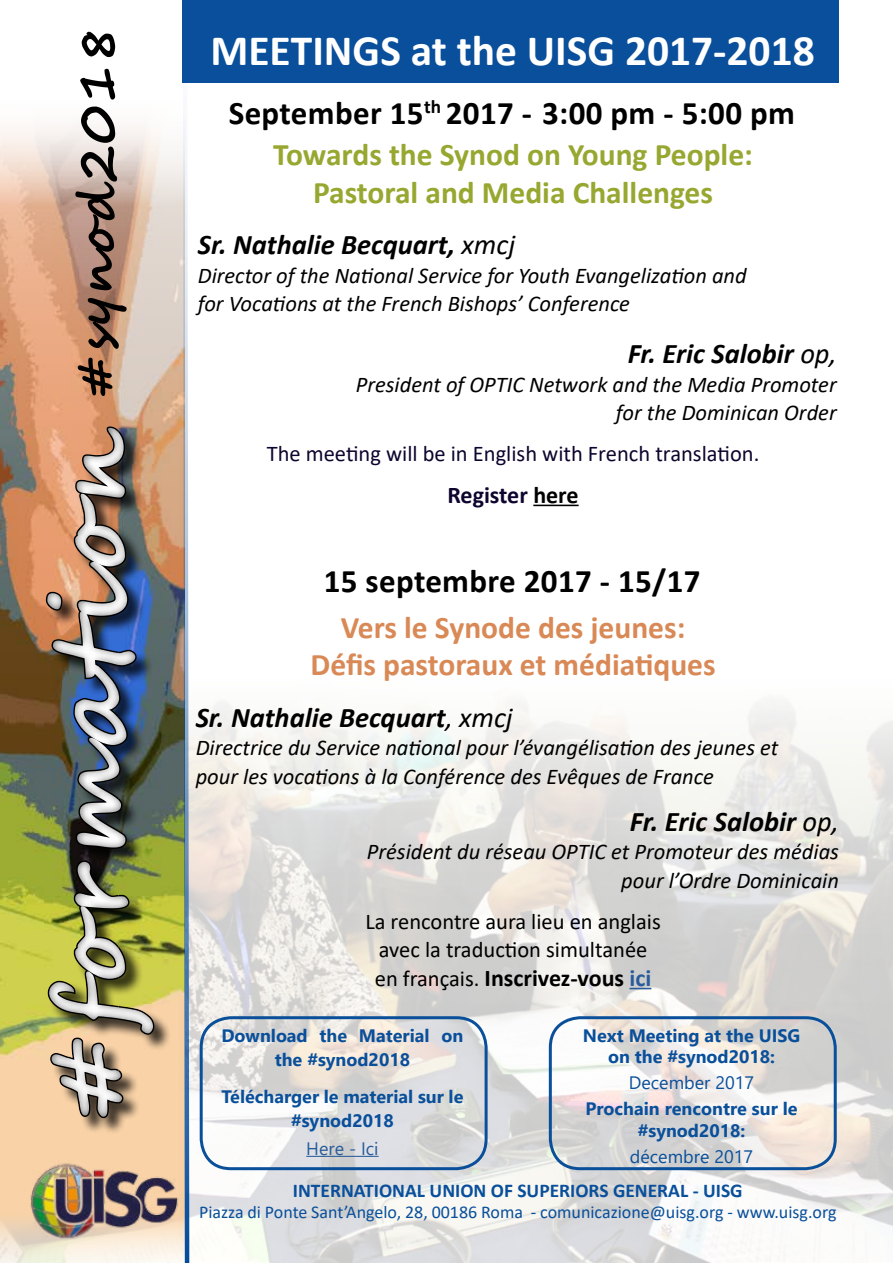
<style>
.page{position:relative;width:893px;height:1263px;background:#fff}
.page>*{position:absolute;margin:0;border:0;box-sizing:border-box;transform-origin:0 0}
.t1{font:700 103.5px "Segoe Script";color:#fff}
.t2{font:700 51px "Segoe Script";letter-spacing:.05em;color:#000}
.t3{font:700 43.5px "Calibri";color:#fff}
.t4{font:700 33px "Calibri";letter-spacing:.01em;color:#000}
.t5{font:700 31.5px/37.8px "Calibri";color:#97a730;text-align:center}
.t6{font:700 31.5px/37.8px "Calibri";color:#d98956;text-align:center}
.t7{font:italic 700 28.5px "Calibri";color:#000}
.t8{font:700 24px "Calibri";color:#000}
.t9{font:700 24px "Calibri";color:#0e052e}
.t10{font:italic 22.5px/28.5px "Calibri";color:#000}
.t11{font:22.5px/28.5px "Calibri";color:#000;text-align:center}
.t12{font:22.5px "Calibri";color:#0e052e}
.t13{font:700 19.5px "Calibri";color:#094f9b}
.t14{font:700 18px/24px "Segoe UI";color:#094f9a;text-align:center}
.t15{font:18px "Calibri";color:#094f9b}
.t16{font:18px "Segoe UI";color:#094f9a}
.t17{font:18px "Segoe UI";color:#275b9b}
.s1{font-weight:400}
.s2{color:#000}
.s3{font-weight:400;font-size:22.5px}
.s4{color:#275b9b}
</style>
<div class="page">
<img style="left:192px;top:702px;width:701px;height:561px">
<img style="left:23px;top:1159px;width:157px;height:86px">
<div style="left:0;top:141px;width:184px;height:1004px;background:#000;opacity:.75"></div>
<svg style="left:180px;top:0;width:12px;height:1263px"></svg>
<div style="left:183px;top:0;width:656px;height:83px;background:#094f9b"></div>
<hr style="left:533px;top:505px;width:46px;height:1px;background:#000">
<svg style="left:630px;top:988px;width:21px;height:1px"></svg>
<div style="left:200px;top:1016px;width:288px;height:154px;border:3px solid #094f9a;border-radius:30px"></div>
<hr style="left:306px;top:1156px;width:73px;height:1px;background:#275b9b">
<div style="left:549px;top:1016px;width:288px;height:154px;border:3px solid #094f9a;border-radius:30px"></div>
<h2 class="t2" style="left:55px;top:397px;width:372px;rotate:-90deg">#synod2018</h2>
<h1 class="t1" style="left:6px;top:1118px;width:692px;rotate:-90deg">#formation</h1>
<h3 class="t3" style="left:210px;top:20px;width:606px">MEETINGS at the UISG 2017-2018</h3>
<h3 class="t4" style="left:229px;top:90px;width:568px">September 15<sup>th</sup> 2017 - 3:00 pm - 5:00 pm</h3>
<h3 class="t5" style="left:273px;top:135px;width:481px">Towards the Synod on Young People:<br>Pastoral and Media Challenges</h3>
<p class="t7" style="left:198px;top:225px;width:319px">Sr. Nathalie Becquart, <span class="s1">xmcj</span></p>
<p class="t10" style="left:198px;top:260px;width:550px">Director of the National Service for Youth Evangelization and for Vocations at the French Bishops’ Conference</p>
<p class="t7" style="left:628px;top:333px;width:211px">Fr. Eric Salobir <span class="s1">op,</span></p>
<p class="t10" style="left:356px;top:369px;width:482px;text-align:right">President of OPTIC Network and the Media Promoter for the Dominican Order</p>
<p class="t12" style="left:267px;top:438px;width:494px">The meeting will be in English with French translation.</p>
<p class="t9" style="left:447px;top:478px;width:133px">Register <span class="s2">here</span></p>
<h3 class="t4" style="left:324px;top:558px;width:378px">15 septembre 2017 - 15/17</h3>
<h3 class="t6" style="left:311px;top:608px;width:407px">Vers le Synode des jeunes:<br>Défis pastoraux et médiatiques</h3>
<p class="t7" style="left:196px;top:697px;width:319px">Sr. Nathalie Becquart<span class="s1">, xmcj</span></p>
<p class="t10" style="left:196px;top:732px;width:584px">Directrice du Service national pour l’évangélisation des jeunes et pour les vocations à la Conférence des Evêques de France</p>
<p class="t7" style="left:630px;top:801px;width:211px">Fr. Eric Salobir <span class="s1">op,</span></p>
<p class="t10" style="left:367px;top:836px;width:474px;text-align:right">Président du réseau OPTIC et Promoteur des médias pour l’Ordre Dominicain</p>
<p class="t11" style="left:365px;top:906px;width:297px">La rencontre aura lieu en anglais avec la traduction simultanée</p>
<p class="t8" style="left:375px;top:961px;width:278px"><span class="s3">en français.</span> Inscrivez-vous <span class="s4">ici</span></p>
<p class="t14" style="left:221px;top:1022px;width:244px">Download the Material on the #synod2018</p>
<p class="t14" style="left:221px;top:1083px;width:244px">Télécharger le material sur le #synod2018</p>
<p class="t17" style="left:306px;top:1131px;width:74px">Here - Ici</p>
<p class="t14" style="left:583px;top:1023px;width:219px;line-height:21.6px">Next Meeting at the UISG on the #synod2018:</p>
<p class="t16" style="left:629px;top:1066px;width:127px">December 2017</p>
<p class="t14" style="left:585px;top:1096px;width:214px;line-height:21.6px">Prochain rencontre sur le #synod2018:</p>
<p class="t16" style="left:630px;top:1139px;width:125px">décembre 2017</p>
<p class="t13" style="left:293px;top:1177px;width:451px">INTERNATIONAL UNION OF SUPERIORS GENERAL - UISG</p>
<p class="t15" style="left:199px;top:1200px;width:639px">Piazza di Ponte Sant’Angelo, 28, 00186 Roma - comunicazione@uisg.org - www.uisg.org</p>
</div>
